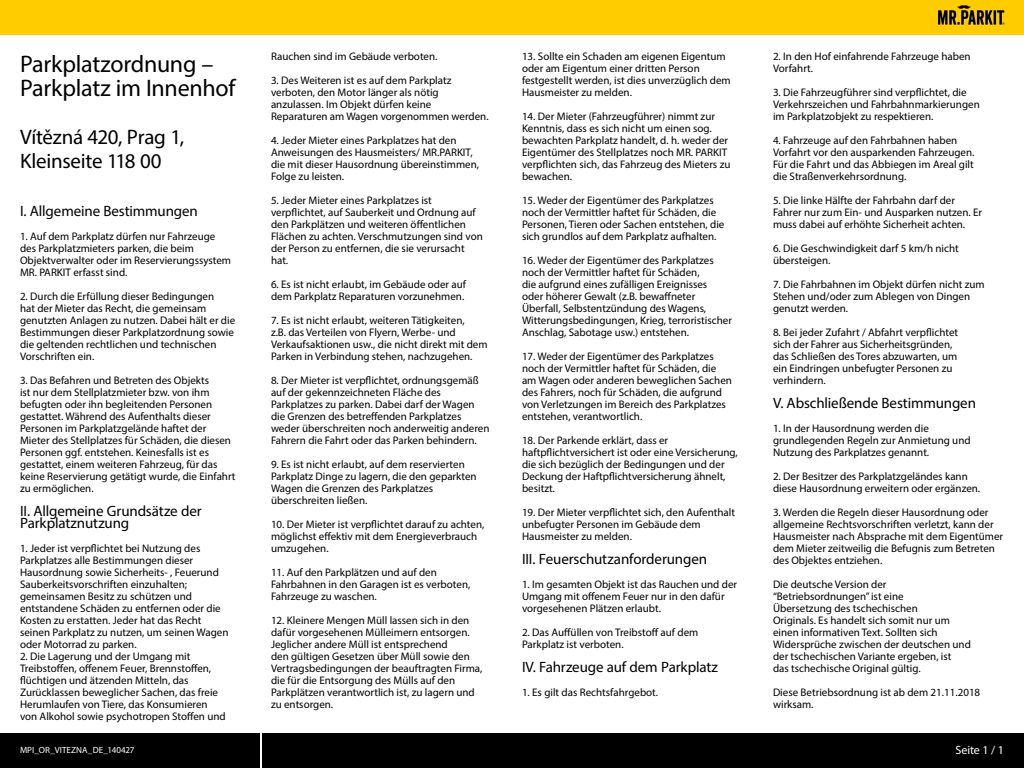
<style>
.page{position:relative;width:1024px;height:768px;background:#fff}
.page>*{position:absolute;margin:0;border:0;box-sizing:border-box;transform-origin:0 0}
.hlavní_nadpis{font:24px/24px "Myriad Pro";letter-spacing:-.015em;color:#000}
.hlavní_nadpis_-_gará{font:21px/24px "Myriad Pro";letter-spacing:-.01em;color:#000}
.kapitola_-_nadpis{font:15px/12px "Myriad Pro";letter-spacing:-.005em;color:#000}
.t1{font:12px "Myriad Pro";letter-spacing:-.01em;color:#fff}
.Normal_wrd_1{font:11px/12px "Myriad Pro";color:#000}
.t2{font:9px "Myriad Pro";letter-spacing:.01em;color:#fff}
</style>
<div class="page">
<div style="left:0;top:0;width:1024px;height:35px;background:#fc0"></div>
<img style="left:938px;top:5px;width:67px;height:20px">
<div style="left:262px;top:733px;width:762px;height:35px;background:#000"></div>
<div style="left:0;top:733px;width:260px;height:35px;background:#000"></div>
<p class="hlavní_nadpis" style="left:20px;top:52px;width:217px">Parkplatzordnung –<br>Parkplatz im Innenhof</p>
<p class="hlavní_nadpis_-_gará" style="left:20px;top:125px;width:166px">Vítězná 420, Prag 1,<br>Kleinseite 118 00</p>
<p class="kapitola_-_nadpis" style="left:20px;top:205px;width:179px">I. Allgemeine Bestimmungen</p>
<p class="Normal_wrd_1" style="left:20px;top:230px;width:213px">1. Auf dem Parkplatz dürfen nur Fahrzeuge des Parkplatzmieters parken, die beim Objektverwalter oder im Reservierungssystem MR. PARKIT erfasst sind.</p>
<p class="Normal_wrd_1" style="left:20px;top:290px;width:217px">2. Durch die Erfüllung dieser Bedingungen<br>hat der Mieter das Recht, die gemeinsam genutzten Anlagen zu nutzen. Dabei hält er die Bestimmungen dieser Parkplatzordnung sowie die geltenden rechtlichen und technischen Vorschriften ein.</p>
<p class="Normal_wrd_1" style="left:20px;top:374px;width:217px">3. Das Befahren und Betreten des Objekts<br>ist nur dem Stellplatzmieter bzw. von ihm befugten oder ihn begleitenden Personen gestattet. Während des Aufenthalts dieser Personen im Parkplatzgelände haftet der Mieter des Stellplatzes für Schäden, die diesen Personen ggf. entstehen. Keinesfalls ist es gestattet, einem weiteren Fahrzeug, für das keine Reservierung getätigt wurde, die Einfahrt zu ermöglichen.</p>
<p class="kapitola_-_nadpis" style="left:20px;top:505px;width:183px">II. Allgemeine Grundsätze der<br>Parkplatznutzung</p>
<p class="Normal_wrd_1" style="left:20px;top:542px;width:210px">1. Jeder ist verpflichtet bei Nutzung des Parkplatzes alle Bestimmungen dieser Hausordnung sowie Sicherheits- , Feuerund Sauberkeitsvorschriften einzuhalten; gemeinsamen Besitz zu schützen und entstandene Schäden zu entfernen oder die Kosten zu erstatten. Jeder hat das Recht seinen Parkplatz zu nutzen, um seinen Wagen oder Motorrad zu parken.</p>
<p class="Normal_wrd_1" style="left:20px;top:650px;width:207px">2. Die Lagerung und der Umgang mit Treibstoffen, offenem Feuer, Brennstoffen, flüchtigen und ätzenden Mitteln, das Zurücklassen beweglicher Sachen, das freie Herumlaufen von Tiere, das Konsumieren von Alkohol sowie psychotropen Stoffen und</p>
<p class="Normal_wrd_1" style="left:271px;top:50px;width:168px">Rauchen sind im Gebäude verboten.</p>
<p class="Normal_wrd_1" style="left:271px;top:74px;width:219px">3. Des Weiteren ist es auf dem Parkplatz verboten, den Motor länger als nötig anzulassen. Im Objekt dürfen keine Reparaturen am Wagen vorgenommen werden.</p>
<p class="Normal_wrd_1" style="left:271px;top:134px;width:210px">4. Jeder Mieter eines Parkplatzes hat den Anweisungen des Hausmeisters/ MR.PARKIT, die mit dieser Hausordnung übereinstimmen, Folge zu leisten.</p>
<p class="Normal_wrd_1" style="left:271px;top:194px;width:213px">5. Jeder Mieter eines Parkplatzes ist verpflichtet, auf Sauberkeit und Ordnung auf den Parkplätzen und weiteren öffentlichen Flächen zu achten. Verschmutzungen sind von der Person zu entfernen, die sie verursacht hat.</p>
<p class="Normal_wrd_1" style="left:271px;top:278px;width:197px">6. Es ist nicht erlaubt, im Gebäude oder auf dem Parkplatz Reparaturen vorzunehmen.</p>
<p class="Normal_wrd_1" style="left:271px;top:314px;width:218px">7. Es ist nicht erlaubt, weiteren Tätigkeiten,<br>z.B. das Verteilen von Flyern, Werbe- und Verkaufsaktionen usw., die nicht direkt mit dem Parken in Verbindung stehen, nachzugehen.</p>
<p class="Normal_wrd_1" style="left:271px;top:374px;width:220px">8. Der Mieter ist verpflichtet, ordnungsgemäß auf der gekennzeichneten Fläche des Parkplatzes zu parken. Dabei darf der Wagen die Grenzen des betreffenden Parkplatzes weder überschreiten noch anderweitig anderen Fahrern die Fahrt oder das Parken behindern.</p>
<p class="Normal_wrd_1" style="left:271px;top:458px;width:207px">9. Es ist nicht erlaubt, auf dem reservierten Parkplatz Dinge zu lagern, die den geparkten Wagen die Grenzen des Parkplatzes überschreiten ließen.</p>
<p class="Normal_wrd_1" style="left:271px;top:518px;width:215px">10. Der Mieter ist verpflichtet darauf zu achten, möglichst effektiv mit dem Energieverbrauch umzugehen.</p>
<p class="Normal_wrd_1" style="left:271px;top:566px;width:201px">11. Auf den Parkplätzen und auf den<br>Fahrbahnen in den Garagen ist es verboten,<br>Fahrzeuge zu waschen.</p>
<p class="Normal_wrd_1" style="left:271px;top:614px;width:213px">12. Kleinere Mengen Müll lassen sich in den dafür vorgesehenen Mülleimern entsorgen.<br>Jeglicher andere Müll ist entsprechend<br>den gültigen Gesetzen über Müll sowie den Vertragsbedingungen der beauftragten Firma, die für die Entsorgung des Mülls auf den Parkplätzen verantwortlich ist, zu lagern und zu entsorgen.</p>
<p class="Normal_wrd_1" style="left:522px;top:50px;width:210px">13. Sollte ein Schaden am eigenen Eigentum oder am Eigentum einer dritten Person festgestellt werden, ist dies unverzüglich dem Hausmeister zu melden.</p>
<p class="Normal_wrd_1" style="left:522px;top:110px;width:210px">14. Der Mieter (Fahrzeugführer) nimmt zur Kenntnis, dass es sich nicht um einen sog. bewachten Parkplatz handelt, d. h. weder der Eigentümer des Stellplatzes noch MR. PARKIT verpflichten sich, das Fahrzeug des Mieters zu bewachen.</p>
<p class="Normal_wrd_1" style="left:522px;top:194px;width:204px">15. Weder der Eigentümer des Parkplatzes noch der Vermittler haftet für Schäden, die Personen, Tieren oder Sachen entstehen, die sich grundlos auf dem Parkplatz aufhalten.</p>
<p class="Normal_wrd_1" style="left:522px;top:254px;width:211px">16. Weder der Eigentümer des Parkplatzes noch der Vermittler haftet für Schäden,<br>die aufgrund eines zufälligen Ereignisses<br>oder höherer Gewalt (z.B. bewaffneter Überfall, Selbstentzündung des Wagens, Witterungsbedingungen, Krieg, terroristischer Anschlag, Sabotage usw.) entstehen.</p>
<p class="Normal_wrd_1" style="left:522px;top:350px;width:211px">17. Weder der Eigentümer des Parkplatzes noch der Vermittler haftet für Schäden, die am Wagen oder anderen beweglichen Sachen des Fahrers, noch für Schäden, die aufgrund von Verletzungen im Bereich des Parkplatzes entstehen, verantwortlich.</p>
<p class="Normal_wrd_1" style="left:522px;top:434px;width:217px">18. Der Parkende erklärt, dass er haftpflichtversichert ist oder eine Versicherung, die sich bezüglich der Bedingungen und der Deckung der Haftpflichtversicherung ähnelt, besitzt.</p>
<p class="Normal_wrd_1" style="left:522px;top:506px;width:215px">19. Der Mieter verpflichtet sich, den Aufenthalt unbefugter Personen im Gebäude dem<br>Hausmeister zu melden.</p>
<p class="kapitola_-_nadpis" style="left:522px;top:553px;width:187px">III. Feuerschutzanforderungen</p>
<p class="Normal_wrd_1" style="left:522px;top:578px;width:217px">1. Im gesamten Objekt ist das Rauchen und der<br>Umgang mit offenem Feuer nur in den dafür vorgesehenen Plätzen erlaubt.</p>
<p class="Normal_wrd_1" style="left:522px;top:626px;width:178px">2. Das Auffüllen von Treibstoff auf dem<br>Parkplatz ist verboten.</p>
<p class="kapitola_-_nadpis" style="left:522px;top:661px;width:198px">IV. Fahrzeuge auf dem Parkplatz</p>
<p class="Normal_wrd_1" style="left:522px;top:686px;width:138px">1. Es gilt das Rechtsfahrgebot.</p>
<p class="Normal_wrd_1" style="left:773px;top:50px;width:199px">2. In den Hof einfahrende Fahrzeuge haben<br>Vorfahrt.</p>
<p class="Normal_wrd_1" style="left:773px;top:86px;width:208px">3. Die Fahrzeugführer sind verpflichtet, die<br>Verkehrszeichen und Fahrbahnmarkierungen im Parkplatzobjekt zu respektieren.</p>
<p class="Normal_wrd_1" style="left:773px;top:134px;width:203px">4. Fahrzeuge auf den Fahrbahnen haben Vorfahrt vor den ausparkenden Fahrzeugen.<br>Für die Fahrt und das Abbiegen im Areal gilt die Straßenverkehrsordnung.</p>
<p class="Normal_wrd_1" style="left:773px;top:194px;width:211px">5. Die linke Hälfte der Fahrbahn darf der<br>Fahrer nur zum Ein- und Ausparken nutzen. Er muss dabei auf erhöhte Sicherheit achten.</p>
<p class="Normal_wrd_1" style="left:773px;top:242px;width:187px">6. Die Geschwindigkeit darf 5 km/h nicht übersteigen.</p>
<p class="Normal_wrd_1" style="left:773px;top:278px;width:213px">7. Die Fahrbahnen im Objekt dürfen nicht zum<br>Stehen und/oder zum Ablegen von Dingen genutzt werden.</p>
<p class="Normal_wrd_1" style="left:773px;top:326px;width:187px">8. Bei jeder Zufahrt / Abfahrt verpflichtet sich der Fahrer aus Sicherheitsgründen, das Schließen des Tores abzuwarten, um ein Eindringen unbefugter Personen zu verhindern.</p>
<p class="kapitola_-_nadpis" style="left:773px;top:397px;width:205px">V. Abschließende Bestimmungen</p>
<p class="Normal_wrd_1" style="left:773px;top:422px;width:199px">1. In der Hausordnung werden die grundlegenden Regeln zur Anmietung und<br>Nutzung des Parkplatzes genannt.</p>
<p class="Normal_wrd_1" style="left:773px;top:470px;width:209px">2. Der Besitzer des Parkplatzgeländes kann diese Hausordnung erweitern oder ergänzen.</p>
<p class="Normal_wrd_1" style="left:773px;top:506px;width:232px">3. Werden die Regeln dieser Hausordnung oder allgemeine Rechtsvorschriften verletzt, kann der Hausmeister nach Absprache mit dem Eigentümer dem Mieter zeitweilig die Befugnis zum Betreten des Objektes entziehen.</p>
<p class="Normal_wrd_1" style="left:773px;top:578px;width:115px">Die deutsche Version der</p>
<p class="Normal_wrd_1" style="left:773px;top:590px;width:132px">“Betriebsordnungen” ist eine</p>
<p class="Normal_wrd_1" style="left:773px;top:602px;width:146px">Übersetzung des tschechischen</p>
<p class="Normal_wrd_1" style="left:773px;top:614px;width:178px">Originals. Es handelt sich somit nur um</p>
<p class="Normal_wrd_1" style="left:773px;top:626px;width:166px">einen informativen Text. Sollten sich</p>
<p class="Normal_wrd_1" style="left:773px;top:638px;width:199px">Widersprüche zwischen der deutschen und</p>
<p class="Normal_wrd_1" style="left:773px;top:650px;width:180px">der tschechischen Variante ergeben, ist</p>
<p class="Normal_wrd_1" style="left:773px;top:662px;width:149px">das tschechische Original gültig.</p>
<p class="Normal_wrd_1" style="left:773px;top:686px;width:209px">Diese Betriebsordnung ist ab dem 21.11.2018 wirksam.</p>
<p class="t2" style="left:20px;top:745px;width:116px">MPI_OR_VITEZNA_DE_140427</p>
<p class="t1" style="left:956px;top:743px;width:50px">Seite 1 / 1</p>
</div>
